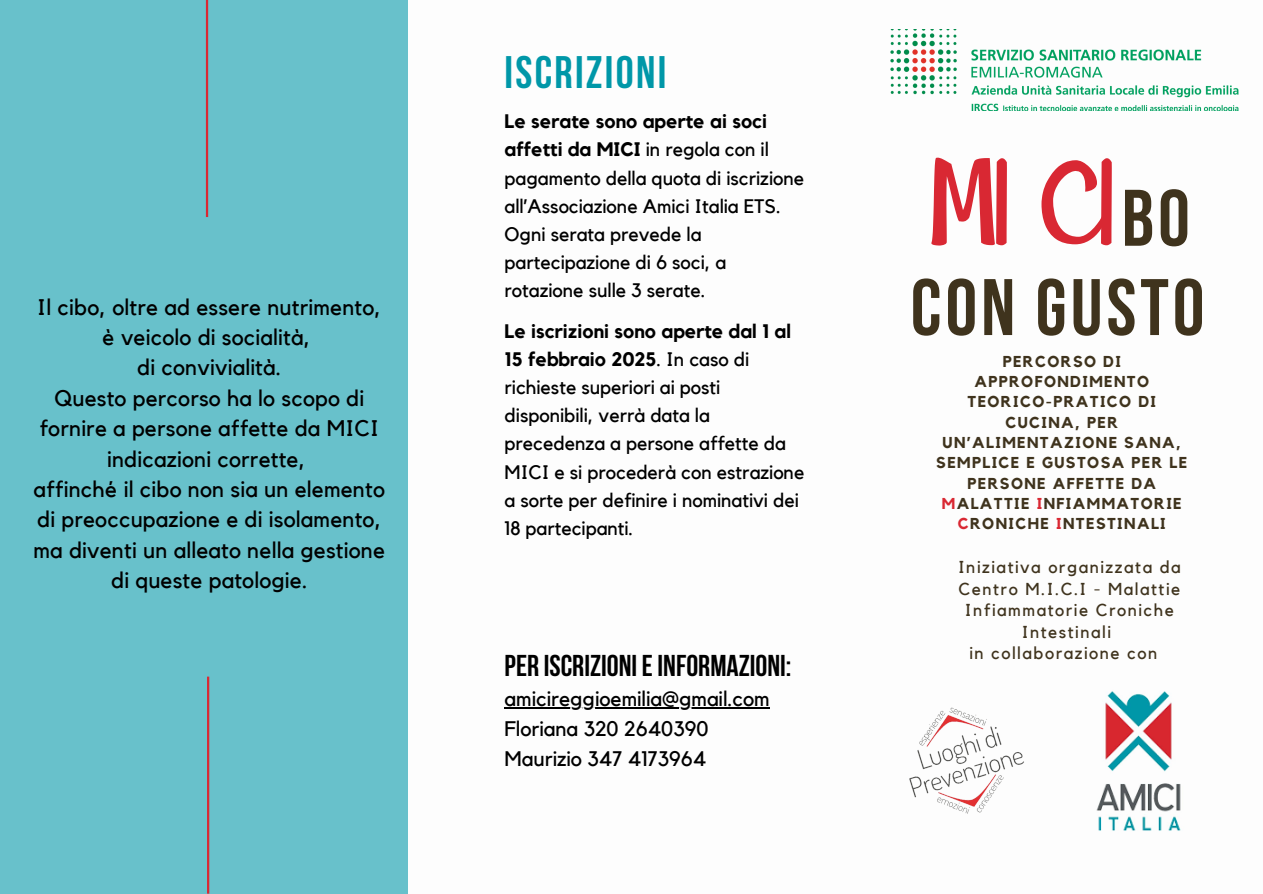
<style>
.page{position:relative;width:1263px;height:894px;background:#fff}
.page>*{position:absolute;margin:0;border:0;box-sizing:border-box;transform-origin:0 0}
.t1{font:87.75px "Amazone";color:#d92833}
.t2{font:700 79.8px "Bebas Neue";letter-spacing:.05em;color:#3f331d}
.t3{font:700 45.3px "Bebas Neue";letter-spacing:.05em;color:#0097a8}
.t4{font:700 30px "Bebas Neue";color:#000}
.t5{font:22.5px/30.3px "Kollektif";letter-spacing:.01em;color:#000;text-align:center}
.t6{font:21px/30px "Kollektif";color:#000}
.t7{font:19.5px/28.2px "Kollektif";color:#000}
.t8{font:17.25px/21.3px "Kollektif";letter-spacing:.09em;color:#3f331d;text-align:center}
.t9{font:700 15.75px/20.2px "Kollektif";letter-spacing:.09em;color:#3f331d;text-align:center}
.s1{font-weight:700}
.s2{font-family:"Bebas Neue";font-weight:700;font-size:79.8px;color:#3f331d}
.s3{color:#d92833}
</style>
<div class="page">
<img style="left:890px;top:29px;width:349px;height:81px">
<img style="left:909px;top:707px;width:115px;height:107px">
<img style="left:1096px;top:691px;width:85px;height:140px">
<div style="left:0;top:0;width:407px;height:893px;background:#68c1cb"></div>
<hr style="left:206px;top:0;width:2px;height:217px;background:#d92833">
<hr style="left:207px;top:676px;width:2px;height:217px;background:#d92833">
<hr style="left:505px;top:707px;width:265px;height:2px;background:#000">
<p class="t5" style="left:33px;top:292px;width:353px">Il cibo, oltre ad essere nutrimento, è veicolo di socialità,<br>di convivialità.<br>Questo percorso ha lo scopo di fornire a persone affette da MICI indicazioni corrette,<br>affinché il cibo non sia un elemento di preoccupazione e di isolamento, ma diventi un alleato nella gestione di queste patologie.</p>
<p class="t3" style="left:505px;top:54px;width:163px">ISCRIZIONI</p>
<h2 class="t7" style="left:505px;top:108px;width:301px"><span class="s1">Le serate sono aperte ai soci affetti da MICI</span> in regola con il pagamento della quota di iscrizione all’Associazione Amici Italia ETS.<br>Ogni serata prevede la partecipazione di 6 soci, a rotazione sulle 3 serate.</h2>
<h1 class="t7" style="left:505px;top:317px;width:301px"><span class="s1">Le iscrizioni sono aperte dal 1 al<br>15 febbraio 2025</span>. In caso di richieste superiori ai posti disponibili, verrà data la precedenza a persone affette da<br>MICI e si procederà con estrazione a sorte per definire i nominativi dei<br>18 partecipanti.</h1>
<p class="t4" style="left:505px;top:653px;width:288px">PER ISCRIZIONI EINFORMAZIONI:</p>
<p class="t6" style="left:505px;top:684px;width:267px">amicireggioemilia@gmail.com<br>Floriana 320 2640390<br>Maurizio 347 4173964</p>
<p class="t1" style="left:931px;top:163px;width:261px">MI CI<span class="s2">BO</span></p>
<p class="t2" style="left:911px;top:275px;width:295px">CON GUSTO</p>
<h5 class="t9" style="left:936px;top:352px;width:253px">PERCORSO DI<br>APPROFONDIMENTO<br>TEORICO-PRATICO DI<br>CUCINA, PER<br>UN’ALIMENTAZIONE SANA,<br>SEMPLICE E GUSTOSA PER LE<br>PERSONE AFFETTE DA</h5>
<p class="t9" style="left:942px;top:493px;width:241px"><span class="s3">M</span>ALATTIE <span class="s3">I</span>NFIAMMATORIE<br><span class="s3">C</span>RONICHE <span class="s3">I</span>NTESTINALI</p>
<h6 class="t8" style="left:958px;top:557px;width:224px">Iniziativa organizzata da</h6>
<h6 class="t8" style="left:958px;top:578px;width:223px">Centro M.I.C.I - Malattie<br>Infiammatorie Croniche<br>Intestinali</h6>
<h4 class="t8" style="left:969px;top:643px;width:190px">in collaborazione con</h4>
</div>
